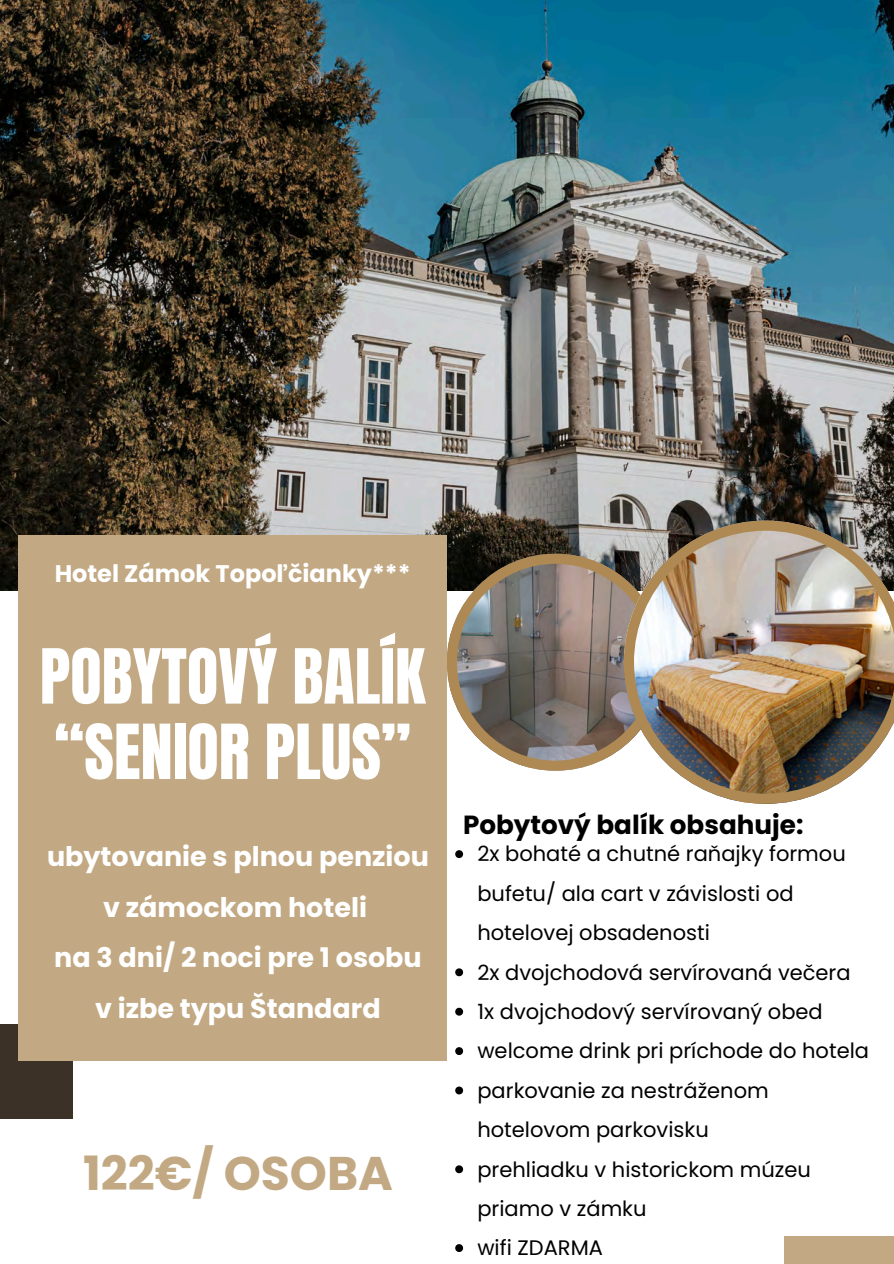
<style>
.page{position:relative;width:894px;height:1264px;background:#fff}
.page>*{position:absolute;margin:0;border:0;box-sizing:border-box;transform-origin:0 0}
.t1{font:64.5px/75.3px "Anton";color:#fff}
.t2{font:700 47.25px "Poppins";color:#c2a984}
.t3{font:700 27px/50.7px "Poppins";color:#fff;text-align:center}
.t4{font:700 26.25px "Poppins";color:#000}
.t5{font:700 24px "Poppins";color:#fff}
.t6{font:21px/39.3px "Poppins";color:#000}
</style>
<div class="page">
<img style="left:0;top:0;width:893px;height:590px">
<svg style="left:446px;top:553px;width:177px;height:217px"></svg>
<img style="left:623px;top:520px;width:270px;height:283px">
<div style="left:0;top:1024px;width:73px;height:94px;background:#3b3126"></div>
<div style="left:18px;top:535px;width:428px;height:525px;background:#c2a984"></div>
<div style="left:783px;top:1235px;width:110px;height:28px;background:#c2a984"></div>
<svg style="left:455px;top:850px;width:8px;height:8px"></svg>
<svg style="left:455px;top:968px;width:8px;height:8px"></svg>
<svg style="left:455px;top:1007px;width:8px;height:8px"></svg>
<svg style="left:455px;top:1047px;width:8px;height:8px"></svg>
<svg style="left:455px;top:1086px;width:8px;height:8px"></svg>
<svg style="left:455px;top:1165px;width:8px;height:8px"></svg>
<svg style="left:455px;top:1244px;width:8px;height:7px"></svg>
<h4 class="t5" style="left:55px;top:557px;width:357px">Hotel Zámok Topoľčianky***</h4>
<p class="t1" style="left:40px;top:640px;width:387px">POBYTOVÝ BALÍK “SENIOR PLUS”</p>
<p class="t3" style="left:47px;top:831px;width:383px">ubytovanie s plnou penziou v zámockom hoteli<br>na 3 dni/ 2 noci pre 1 osobu v izbe typu Štandard</p>
<p class="t2" style="left:83px;top:1140px;width:311px">122€/ OSOBA</p>
<h1 class="t4" style="left:463px;top:806px;width:342px">Pobytový balík obsahuje:</h1>
<p class="t6" style="left:477px;top:834px;width:370px">2x bohaté a chutné raňajky formou bufetu/ ala cart v závislosti od hotelovej obsadenosti</p>
<h3 class="t6" style="left:477px;top:952px;width:374px">2x dvojchodová servírovaná večera</h3>
<h3 class="t6" style="left:477px;top:992px;width:347px">1x dvojchodový servírovaný obed</h3>
<p class="t6" style="left:477px;top:1031px;width:393px">welcome drink pri príchode do hotela</p>
<p class="t6" style="left:477px;top:1070px;width:293px">parkovanie za nestráženom hotelovom parkovisku</p>
<p class="t6" style="left:477px;top:1149px;width:335px">prehliadku v historickom múzeu priamo v zámku</p>
<p class="t6" style="left:477px;top:1228px;width:127px">wifi ZDARMA</p>
</div>
